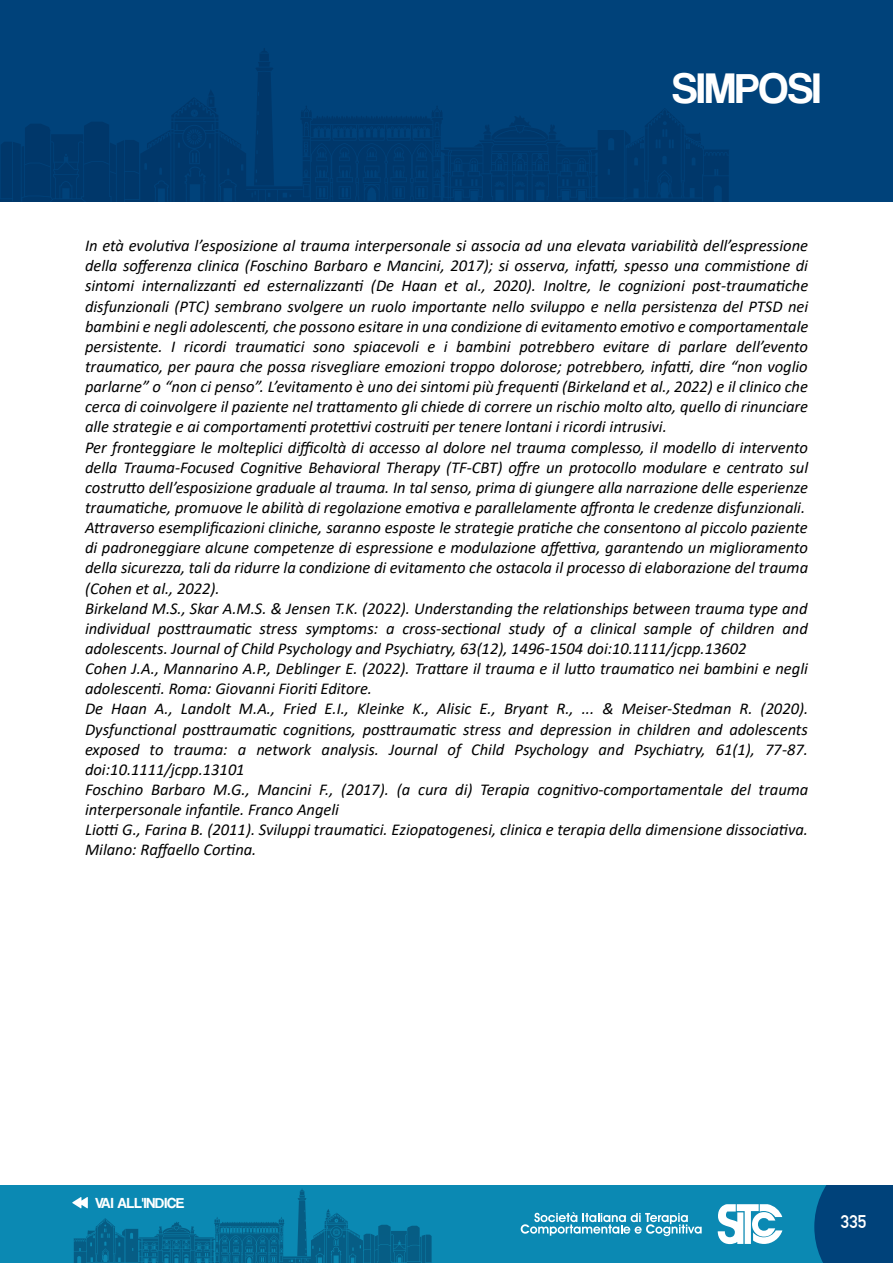
<style>
.page{position:relative;width:893px;height:1263px;background:#fff}
.page>*{position:absolute;margin:0;border:0;box-sizing:border-box;transform-origin:0 0}
.t1{font:43.95px "Coolvetica Rg";color:#fff}
.t2{font:700 18px "DIN Alternate";color:#fff}
.t3{font:italic 16.5px/20.1px "Calibri";color:#000}
.t4{font:15px "Coolvetica Rg";color:#fff}
</style>
<div class="page">
<div style="left:0;top:1185px;width:893px;height:78px;background:#0b89b3"></div>
<svg style="left:268px;top:1230px;width:164px;height:33px"></svg>
<div style="left:814px;top:1185px;width:79px;height:78px;background:#00427a"></div>
<svg style="left:718px;top:1204px;width:64px;height:40px"></svg>
<svg style="left:521px;top:1212px;width:181px;height:24px"></svg>
<svg style="left:72px;top:1197px;width:16px;height:11px"></svg>
<div style="left:0;top:0;width:893px;height:201px;background:#00427a"></div>
<svg style="left:0;top:133px;width:333px;height:68px"></svg>
<h1 class="t1" style="left:672px;top:63px;width:150px">SIMPOSI</h1>
<p class="t3" style="left:85px;top:235px;width:725px">In età evolutiva l’esposizione al trauma interpersonale si associa ad una elevata variabilità dell’espressione della sofferenza clinica (Foschino Barbaro e Mancini, 2017); si osserva, infatti, spesso una commistione di sintomi internalizzanti ed esternalizzanti (De Haan et al., 2020). Inoltre, le cognizioni post-traumatiche disfunzionali (PTC) sembrano svolgere un ruolo importante nello sviluppo e nella persistenza del PTSD nei bambini e negli adolescenti, che possono esitare in una condizione di evitamento emotivo e comportamentale persistente. I ricordi traumatici sono spiacevoli e i bambini potrebbero evitare di parlare dell’evento traumatico, per paura che possa risvegliare emozioni troppo dolorose; potrebbero, infatti, dire “non voglio parlarne” o “non ci penso”. L’evitamento è uno dei sintomi più frequenti (Birkeland et al., 2022) e il clinico che cerca di coinvolgere il paziente nel trattamento gli chiede di correre un rischio molto alto, quello di rinunciare alle strategie e ai comportamenti protettivi costruiti per tenere lontani i ricordi intrusivi.<br>Per fronteggiare le molteplici difficoltà di accesso al dolore nel trauma complesso, il modello di intervento della Trauma-Focused Cognitive Behavioral Therapy (TF-CBT) offre un protocollo modulare e centrato sul costrutto dell’esposizione graduale al trauma. In tal senso, prima di giungere alla narrazione delle esperienze traumatiche, promuove le abilità di regolazione emotiva e parallelamente affronta le credenze disfunzionali.<br>Attraverso esemplificazioni cliniche, saranno esposte le strategie pratiche che consentono al piccolo paziente di padroneggiare alcune competenze di espressione e modulazione affettiva, garantendo un miglioramento della sicurezza, tali da ridurre la condizione di evitamento che ostacola il processo di elaborazione del trauma (Cohen et al., 2022).<br>Birkeland M.S., Skar A.M.S. &amp; Jensen T.K. (2022). Understanding the relationships between trauma type and individual posttraumatic stress symptoms: a cross-sectional study of a clinical sample of children and adolescents. Journal of Child Psychology and Psychiatry, 63(12), 1496-1504 doi:10.1111/jcpp.13602<br>Cohen J.A., Mannarino A.P., Deblinger E. (2022). Trattare il trauma e il lutto traumatico nei bambini e negli adolescenti. Roma: Giovanni Fioriti Editore.<br>De Haan A., Landolt M.A., Fried E.I., Kleinke K., Alisic E., Bryant R., ... &amp; Meiser-Stedman R. (2020).<br>Dysfunctional posttraumatic cognitions, posttraumatic stress and depression in children and adolescents exposed to trauma: a network analysis. Journal of Child Psychology and Psychiatry, 61(1), 77-87. doi:10.1111/jcpp.13101<br>Foschino Barbaro M.G., Mancini F., (2017). (a cura di) Terapia cognitivo-comportamentale del trauma interpersonale infantile. Franco Angeli<br>Liotti G., Farina B. (2011). Sviluppi traumatici. Eziopatogenesi, clinica e terapia della dimensione dissociativa.<br>Milano: Raffaello Cortina.</p>
<p class="t4" style="left:95px;top:1194px;width:90px">VAI ALL'INDICE</p>
<p class="t2" style="left:841px;top:1207px;width:27px">335</p>
</div>
